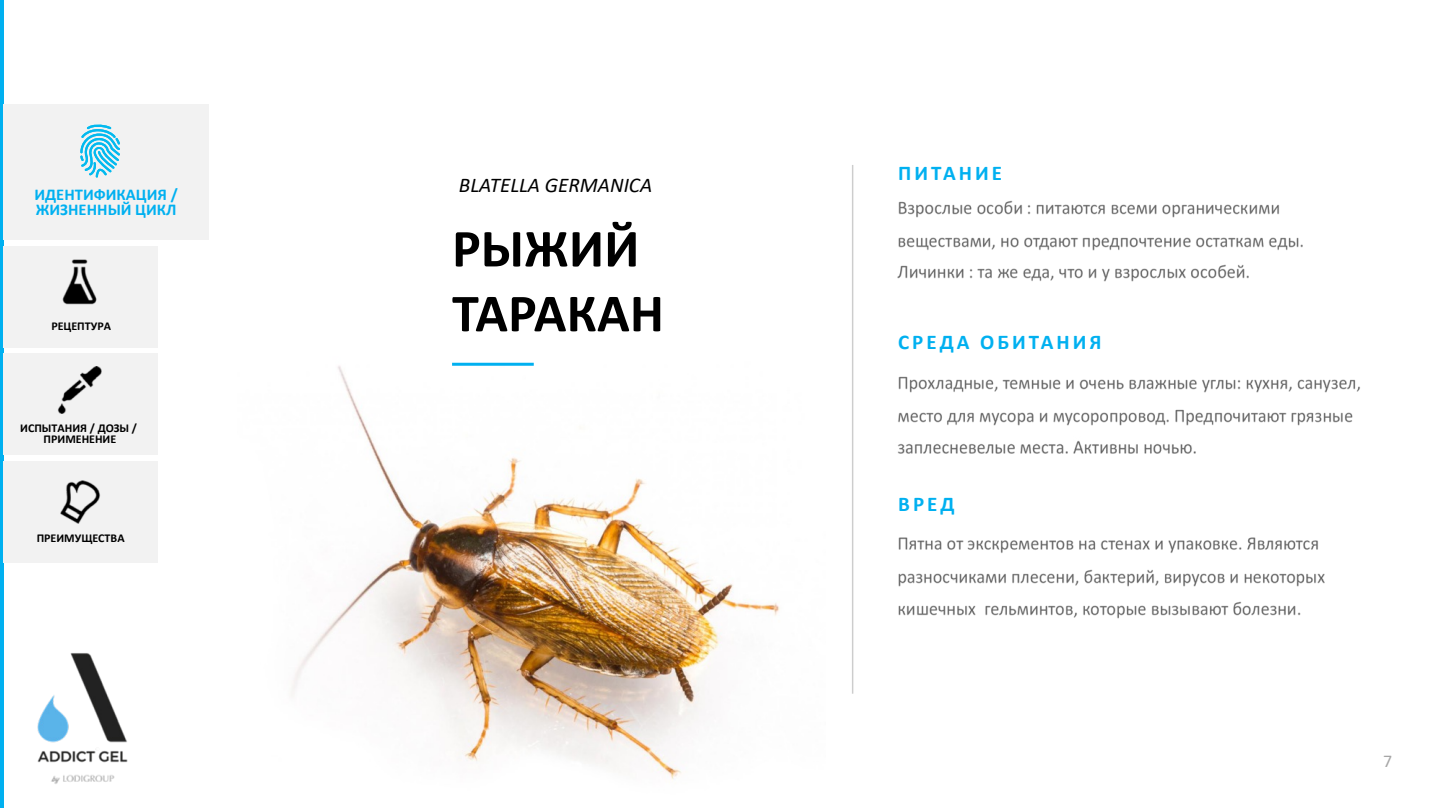
<style>
.page{position:relative;width:1438px;height:808px;background:#fff}
.page>*{position:absolute;margin:0;border:0;box-sizing:border-box;transform-origin:0 0}
.t1{font:700 54px/64.8px "Calibri";color:#000}
.t2{font:700 21px "Calibri";letter-spacing:.145em;color:#00b0f0}
.t3{font:italic 21px "Calibri";color:#000}
.t4{font:18px "Calibri";color:#a6a6a6}
.t5{font:700 16.5px/15.1px "Calibri";color:#00b0f0}
.t6{font:700 12px/10.5px "Calibri";color:#000;text-align:center}
</style>
<div class="page">
<img style="left:37px;top:653px;width:91px;height:131px">
<img style="left:291px;top:362px;width:489px;height:418px">
<img style="left:898px;top:200px;width:118px;height:18px">
<img style="left:1016px;top:204px;width:263px;height:14px">
<img style="left:898px;top:237px;width:405px;height:14px">
<img style="left:897px;top:265px;width:61px;height:14px">
<img style="left:958px;top:264px;width:291px;height:18px">
<img style="left:898px;top:376px;width:462px;height:17px">
<img style="left:898px;top:409px;width:455px;height:17px">
<img style="left:897px;top:440px;width:299px;height:14px">
<img style="left:898px;top:537px;width:420px;height:16px">
<img style="left:898px;top:569px;width:427px;height:18px">
<img style="left:898px;top:601px;width:403px;height:18px">
<hr style="left:0;top:0;width:3px;height:808px;background:#00b0f0">
<hr style="left:452px;top:363px;width:81px;height:3px;background:#00b0f0">
<hr style="left:851px;top:165px;width:2px;height:529px;background:#000;opacity:.2">
<div style="left:3px;top:461px;width:154px;height:102px;background:#f2f2f2"></div>
<div style="left:3px;top:353px;width:154px;height:102px;background:#f2f2f2"></div>
<div style="left:3px;top:246px;width:154px;height:101px;background:#f2f2f2"></div>
<div style="left:3px;top:104px;width:206px;height:136px;background:#f2f2f2"></div>
<img style="left:62px;top:259px;width:35px;height:46px">
<img style="left:58px;top:366px;width:44px;height:47px">
<img style="left:60px;top:481px;width:40px;height:43px">
<svg style="left:80px;top:125px;width:40px;height:53px"></svg>
<h3 class="t5" style="left:35px;top:187px;width:145px">ИДЕНТИФИКАЦИЯ /<br>ЖИЗНЕННЫЙ ЦИКЛ</h3>
<p class="t6" style="left:51px;top:320px;width:61px">РЕЦЕПТУРА</p>
<p class="t6" style="left:20px;top:423px;width:118px">ИСПЫТАНИЯ / ДОЗЫ /<br>ПРИМЕНЕНИЕ</p>
<p class="t6" style="left:37px;top:532px;width:89px">ПРЕИМУЩЕСТВА</p>
<h2 class="t3" style="left:459px;top:170px;width:195px">BLATELLA GERMANICA</h2>
<h1 class="t1" style="left:452px;top:215px;width:213px">РЫЖИЙ<br>ТАРАКАН</h1>
<h2 class="t2" style="left:898px;top:158px;width:105px">ПИТАНИЕ</h2>
<h2 class="t2" style="left:898px;top:327px;width:205px">СРЕДА ОБИТАНИЯ</h2>
<h2 class="t2" style="left:898px;top:489px;width:58px">ВРЕД</h2>
<h3 class="t4" style="left:1382px;top:748px;width:11px">7</h3>
</div>
